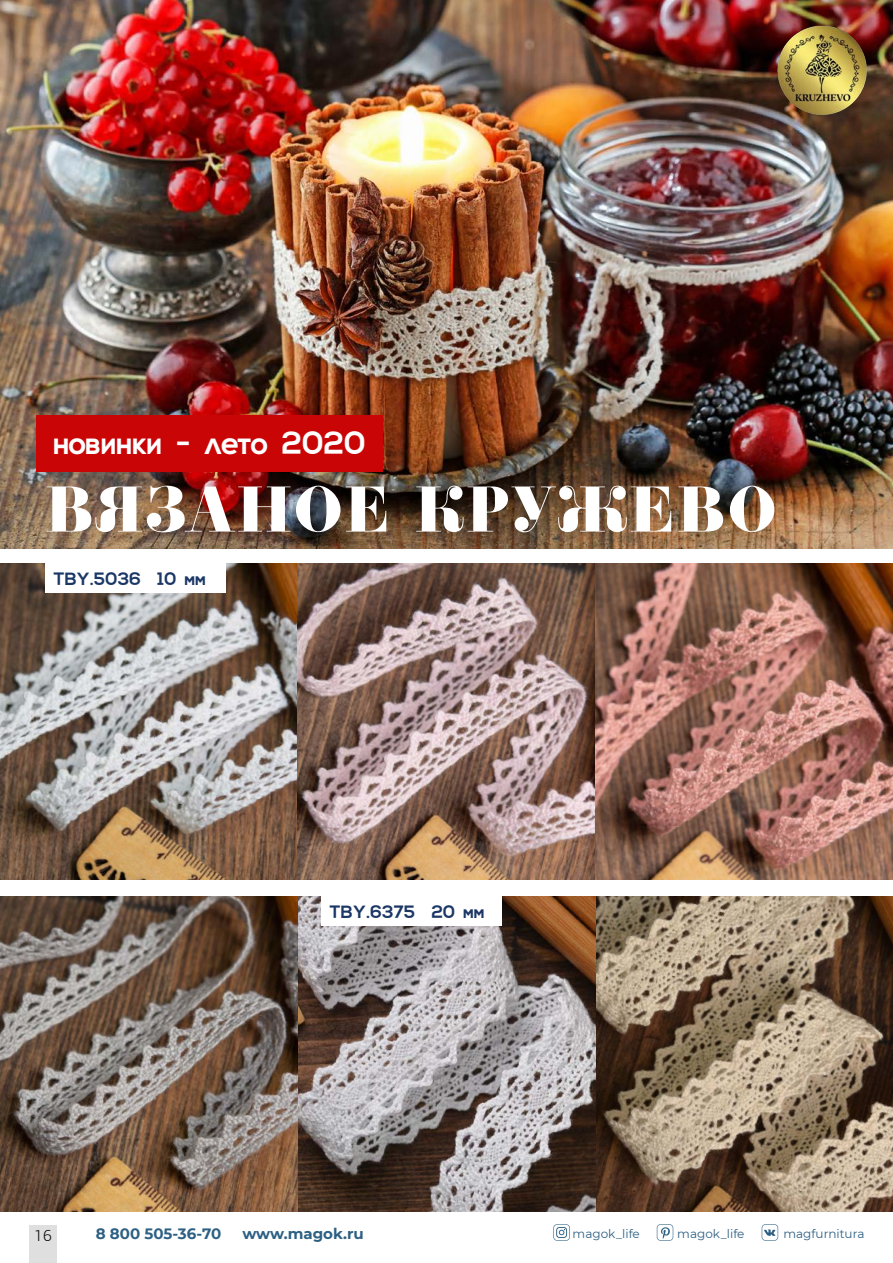
<style>
.page{position:relative;width:893px;height:1263px;background:#fff}
.page>*{position:absolute;margin:0;border:0;box-sizing:border-box;transform-origin:0 0}
.Paragraph_Style_1{font:67.5px "Diet Didot Extra";letter-spacing:.02em;color:#fff}
.t1{font:24px "Nexa Replica RU Bold";color:#fff}
.t2{font:300 16.5px "PF Agora Sans Pro";color:#000}
.t3{font:700 15px "Montserrat";color:#2d6083}
.Paragraph_Style_1-2{font:13.5px "Nexa Replica RU Bold";color:#1b3766}
.t4{font:12px "Montserrat";color:#2d6083}
</style>
<div class="page">
<img style="left:0;top:0;width:893px;height:549px">
<img style="left:0;top:896px;width:893px;height:316px">
<div style="left:321px;top:896px;width:181px;height:30px;background:#fff"></div>
<div style="left:36px;top:415px;width:347px;height:56px;background:#c90506"></div>
<img style="left:0;top:563px;width:893px;height:316px">
<div style="left:45px;top:563px;width:180px;height:30px;background:#fff"></div>
<img style="left:774px;top:21px;width:98px;height:98px">
<svg style="left:553px;top:1224px;width:17px;height:17px"></svg>
<svg style="left:657px;top:1224px;width:16px;height:17px"></svg>
<svg style="left:762px;top:1224px;width:16px;height:17px"></svg>
<div style="left:30px;top:1225px;width:27px;height:38px;background:#dfdfe0"></div>
<p class="t1" style="left:53px;top:432px;width:314px">новинки - лето 2020</p>
<p class="Paragraph_Style_1" style="left:45px;top:461px;width:733px">ВЯЗАНОЕ КРУЖЕВО</p>
<p class="Paragraph_Style_1-2" style="left:53px;top:572px;width:154px">TBY.5036 10 мм</p>
<p class="Paragraph_Style_1-2" style="left:329px;top:905px;width:156px">TBY.6375 20 мм</p>
<h3 class="t2" style="left:34px;top:1225px;width:19px">16</h3>
<p class="t3" style="left:96px;top:1223px;width:127px">8 800 505-36-70</p>
<p class="t3" style="left:242px;top:1222px;width:123px">www.magok.ru</p>
<p class="t4" style="left:573px;top:1225px;width:69px">magok_life</p>
<p class="t4" style="left:677px;top:1225px;width:69px">magok_life</p>
<p class="t4" style="left:783px;top:1225px;width:83px">magfurnitura</p>
</div>
